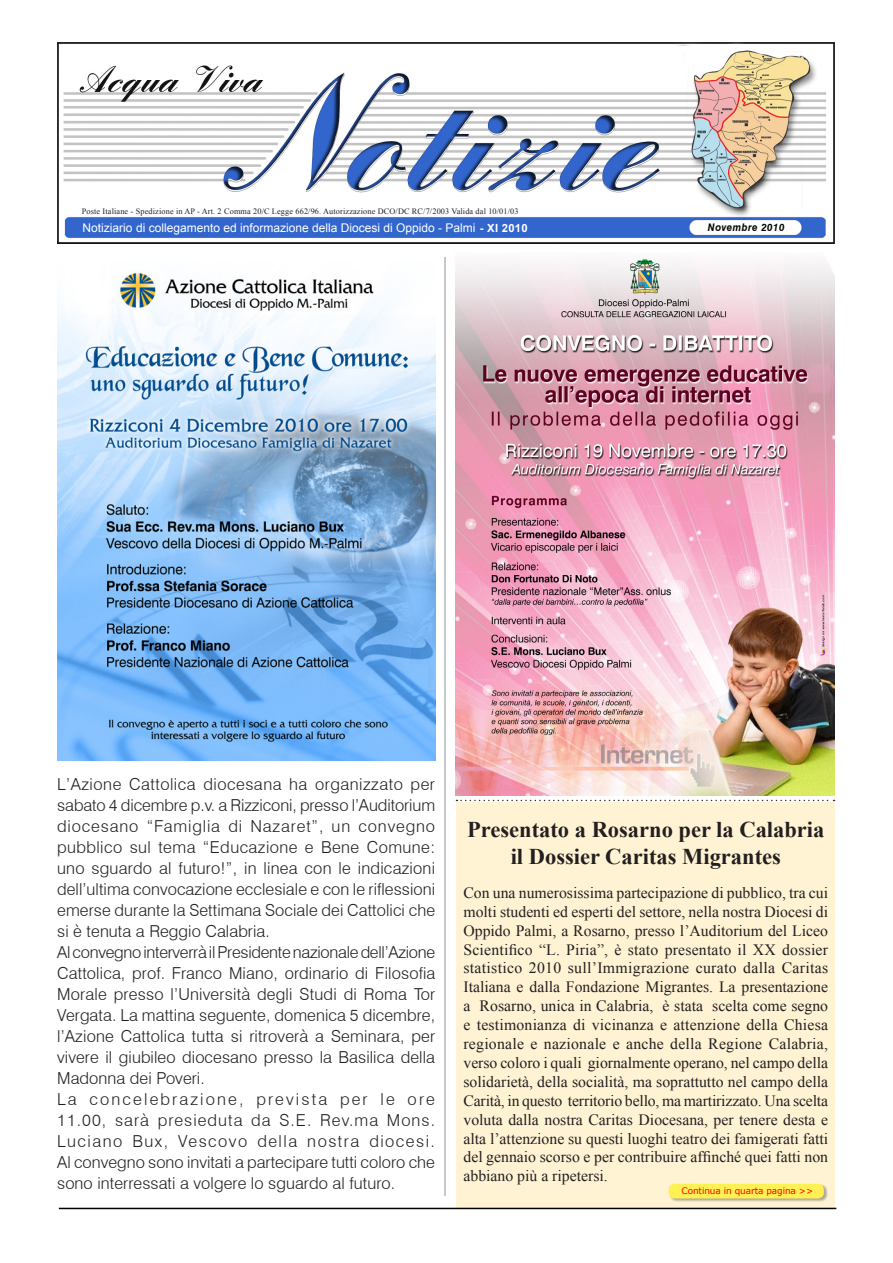
<style>
.page{position:relative;width:893px;height:1263px;background:#fff}
.page>*{position:absolute;margin:0;border:0;box-sizing:border-box;transform-origin:0 0}
.t1{font:700 22.5px "Times New Roman";color:#231f20}
.t2{font:300 16.5px/21px "Swiss 721 BT";letter-spacing:.005em;color:#231f20;text-align:justify}
.t3{font:15.75px/18.9px "Times New Roman";color:#231f20;text-align:justify}
.t4{font:12px "Arial";color:#fff}
.t5{font:italic 700 10.5px "Swiss 721 BT";letter-spacing:.05em;color:#000;scale:.91 1}
.t6{font:9px "Verdana";letter-spacing:-.01em;color:#f00}
.t7{font:8.25px "Times New Roman";letter-spacing:.015em;color:#231f20}
.s1{font-weight:700;font-size:11.25px}
</style>
<div class="page">
<div style="left:456px;top:803px;width:379px;height:406px;background:#fff3d1"></div>
<img style="left:57px;top:43px;width:778px;height:200px">
<hr style="left:445px;top:257px;width:1px;height:938px;background:#c7c8ca">
<div style="left:669px;top:1184px;width:159px;height:18px;background:#231f20;opacity:.58"></div>
<div style="left:669px;top:1184px;width:155px;height:14px;background:#fff153;border-radius:6px"></div>
<hr style="left:59px;top:1208px;width:777px;height:1px;background:#000">
<svg style="left:456px;top:800px;width:379px;height:1px"></svg>
<img style="left:57px;top:272px;width:378px;height:488px">
<img style="left:455px;top:259px;width:380px;height:536px">
<p class="t7" style="left:82px;top:206px;width:438px">Poste Italiane - Spedizione in AP - Art. 2 Comma 20/C Legge 662/96. Autorizzazione DCO/DC RC/7/2003 Valida dal 10/01/03</p>
<p class="t4" style="left:83px;top:220px;width:447px">Notiziario di collegamento ed informazione della Diocesi di Oppido - Palmi <span class="s1">- XI 2010</span></p>
<p class="t5" style="left:708px;top:220px;width:86px">Novembre 2010</p>
<p class="t2" style="left:57px;top:774px;width:379px">L’Azione Cattolica diocesana ha organizzato per sabato 4 dicembre p.v. a Rizziconi, presso l’Auditorium diocesano “Famiglia di Nazaret”, un convegno pubblico sul tema “Educazione e Bene Comune: uno sguardo al futuro!”, in linea con le indicazioni dell’ultima convocazione ecclesiale e con le riflessioni emerse durante la Settimana Sociale dei Cattolici che si è tenuta a Reggio Calabria.</p>
<p class="t2" style="left:57px;top:942px;width:380px">Al convegno interverrà il Presidente nazionale dell’Azione Cattolica, prof. Franco Miano, ordinario di Filosofia Morale presso l’Università degli Studi di Roma Tor Vergata. La mattina seguente, domenica 5 dicembre, l’Azione Cattolica tutta si ritroverà a Seminara, per vivere il giubileo diocesano presso la Basilica della Madonna dei Poveri.</p>
<p class="t2" style="left:57px;top:1089px;width:379px">La concelebrazione, prevista per le ore 11.00, sarà presieduta da S.E. Rev.ma Mons.<br>Luciano Bux, Vescovo della nostra diocesi.<br>Al convegno sono invitati a partecipare tutti coloro che sono interressati a volgere lo sguardo al futuro.</p>
<p class="t1" style="left:467px;top:814px;width:359px">Presentato a Rosarno per la Calabria</p>
<p class="t1" style="left:511px;top:841px;width:272px">il Dossier Caritas Migrantes</p>
<p class="t3" style="left:463px;top:883px;width:366px">Con una numerosissima partecipazione di pubblico, tra cui molti studenti ed esperti del settore, nella nostra Diocesi di Oppido Palmi, a Rosarno, presso l’Auditorium del Liceo Scientifico “L. Piria”, è stato presentato il XX dossier statistico 2010 sull’Immigrazione curato dalla Caritas Italiana e dalla Fondazione Migrantes. La presentazione a Rosarno, unica in Calabria, è stata scelta come segno e testimonianza di vicinanza e attenzione della Chiesa regionale e nazionale e anche della Regione Calabria, verso coloro i quali giornalmente operano, nel campo della solidarietà, della socialità, ma soprattutto nel campo della Carità, in questo territorio bello, ma martirizzato. Una scelta voluta dalla nostra Caritas Diocesana, per tenere desta e alta l’attenzione su questi luoghi teatro dei famigerati fatti del gennaio scorso e per contribuire affinché quei fatti non abbiano più a ripetersi.</p>
<p class="t6" style="left:682px;top:1185px;width:133px">Continua in quarta pagina &gt;&gt;</p>
</div>
